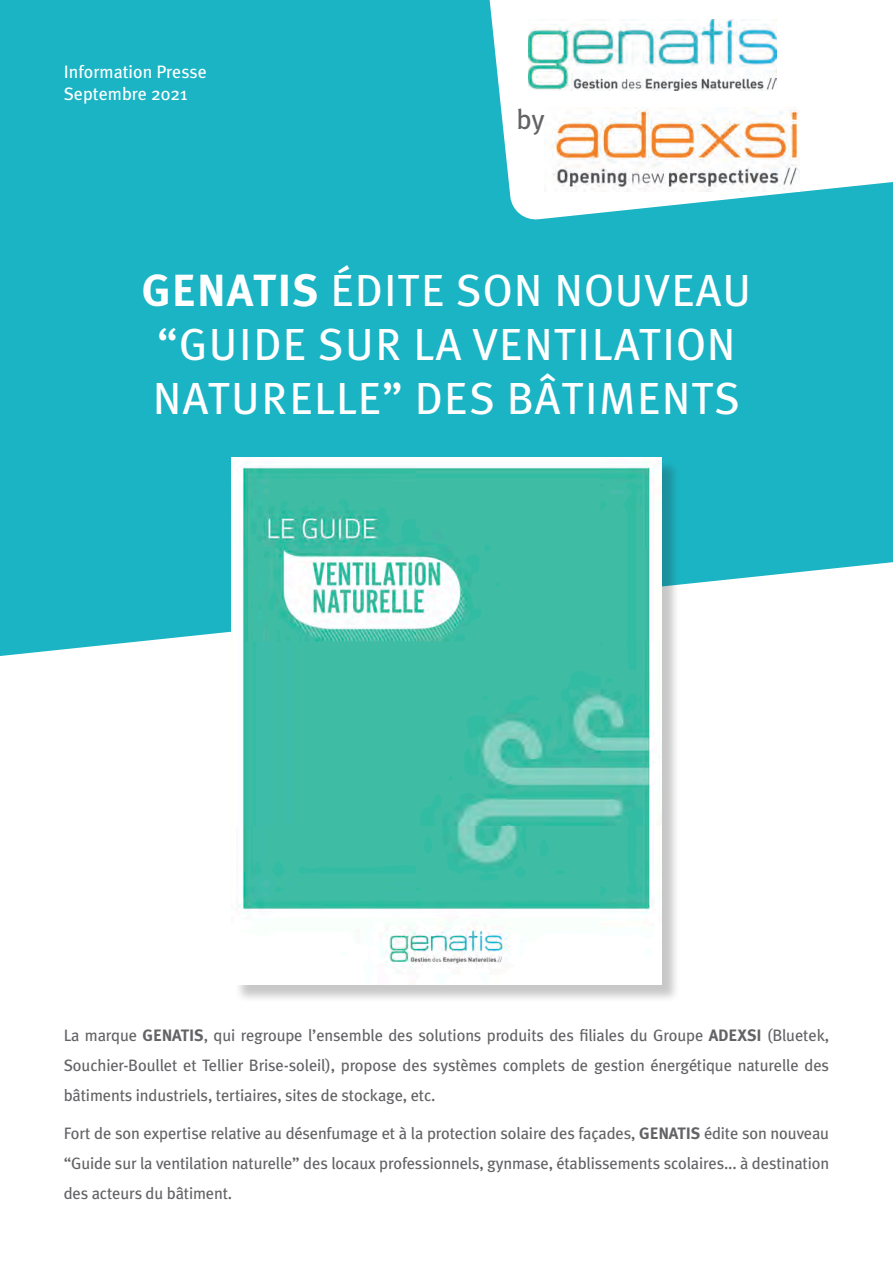
<style>
.page{position:relative;width:893px;height:1263px;background:#fff}
.page>*{position:absolute;margin:0;border:0;box-sizing:border-box;transform-origin:0 0}
.t1{font:45px/54px "Meta Plus Book Caps";letter-spacing:.02em;color:#fff}
.t2{font:27.9px "Meta Plus";color:#636366}
.t3{font:18px/21.6px "Meta Plus";color:#fff}
.t4{font:16.5px/30px "Meta Plus";letter-spacing:-.01em;color:#636366;text-align:justify}
.s1{font-family:"Meta Plus Bold Caps"}
.s2{font-weight:700}
</style>
<div class="page">
<div style="left:0;top:0;width:893px;height:656px;background:#1bb4c4"></div>
<svg style="left:486px;top:0;width:407px;height:221px"></svg>
<img style="left:545px;top:107px;width:255px;height:84px">
<img style="left:528px;top:19px;width:249px;height:72px">
<div style="left:234px;top:460px;width:446px;height:543px;background:#231f20;opacity:.25"></div>
<img style="left:232px;top:457px;width:429px;height:528px">
<p class="t3" style="left:64px;top:61px;width:145px">Information Presse<br>Septembre 2021</p>
<p class="t2" style="left:517px;top:103px;width:30px">by</p>
<p class="t1" style="left:142px;top:263px;width:611px"><span class="s1">GENATIS</span> ÉDITE SON NOUVEAU “GUIDE SUR LA VENTILATION<br>NATURELLE” DES BÂTIMENTS</p>
<p class="t4" style="left:64px;top:1020px;width:767px">La marque <span class="s2">GENATIS</span>, qui regroupe l’ensemble des solutions produits des filiales du Groupe <span class="s2">ADEXSI</span> (Bluetek, Souchier-Boullet et Tellier Brise-soleil), propose des systèmes complets de gestion énergétique naturelle des bâtiments industriels, tertiaires, sites de stockage, etc.</p>
<p class="t4" style="left:64px;top:1118px;width:767px">Fort de son expertise relative au désenfumage et à la protection solaire des façades, <span class="s2">GENATIS</span> édite son nouveau “Guide sur la ventilation naturelle” des locaux professionnels, gynmase, établissements scolaires... à destination des acteurs du bâtiment.</p>
</div>
